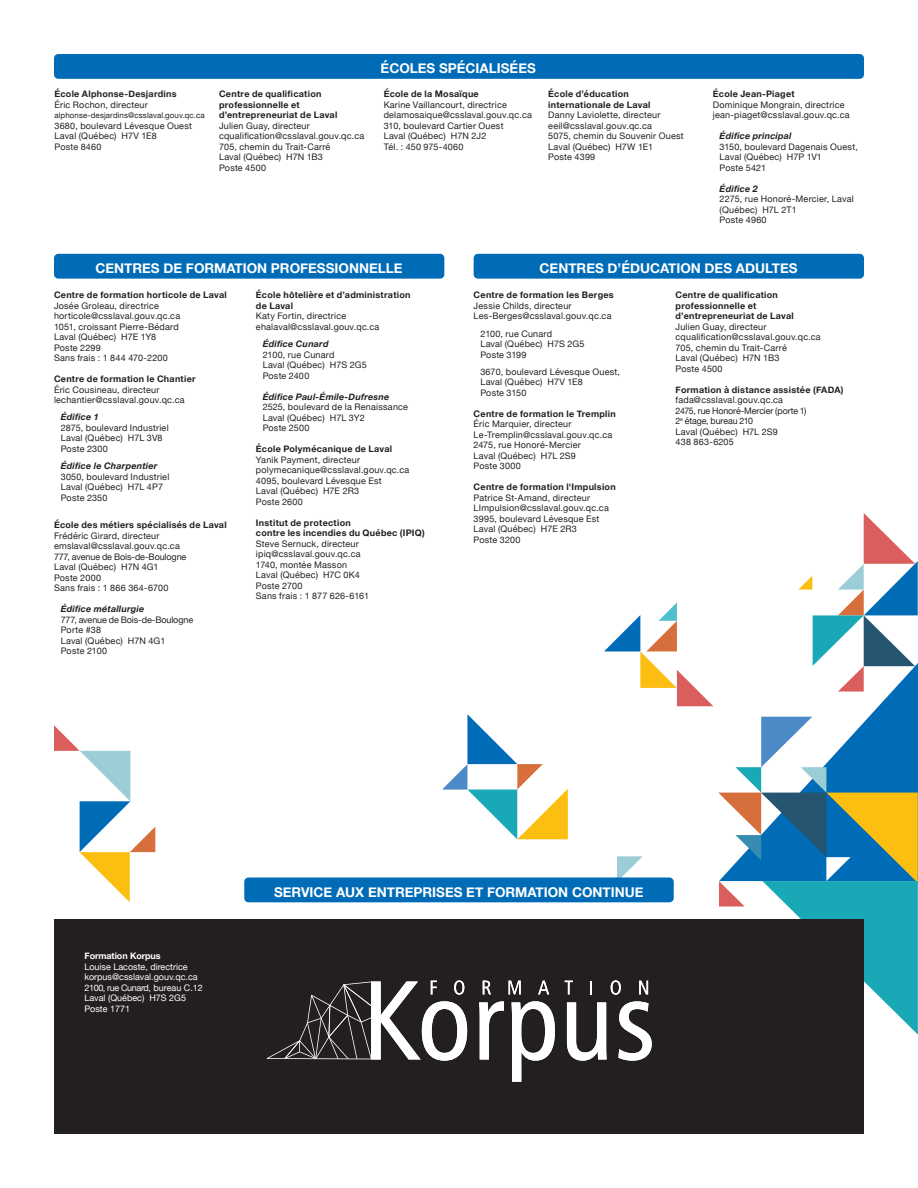
<style>
.page{position:relative;width:918px;height:1188px;background:#fff}
.page>*{position:absolute;margin:0;border:0;box-sizing:border-box;transform-origin:0 0}
.t1{font:700 13.5px "Helvetica Neue";color:#fff}
.t2{font:9px/10.5px "Helvetica Neue";letter-spacing:.025em;color:#231f20}
.t3{font:700 9px/10.5px "Helvetica Neue";letter-spacing:.03em;color:#231f20}
.t4{font:italic 700 9px "Helvetica Neue";letter-spacing:.025em;color:#231f20}
.t5{font:9px/10.5px "Helvetica Neue";color:#fff}
.t6{font:9px/10.5px "Helvetica Neue";letter-spacing:.005em;color:#231f20}
.t7{font:9px/10.5px "Helvetica Neue";color:#231f20}
.t8{font:700 9px "Helvetica Neue";letter-spacing:-.01em;color:#fff}
.t9{font:7.8px "Helvetica Neue";letter-spacing:.015em;color:#231f20}
</style>
<div class="page">
<div style="left:54px;top:919px;width:810px;height:215px;background:#231f20"></div>
<div style="left:54px;top:254px;width:390px;height:25px;background:#006cb7;border-radius:4px"></div>
<div style="left:244px;top:878px;width:430px;height:24px;background:#006cb7;border-radius:4px"></div>
<div style="left:474px;top:254px;width:390px;height:25px;background:#006cb7;border-radius:4px"></div>
<svg style="left:54px;top:725px;width:101px;height:177px"></svg>
<div style="left:54px;top:54px;width:810px;height:25px;background:#006cb7;border-radius:4px"></div>
<svg style="left:267px;top:513px;width:651px;height:569px"></svg>
<p class="t3" style="left:54px;top:89px;width:124px">École Alphonse-Desjardins</p>
<p class="t2" style="left:54px;top:100px;width:95px">Éric Rochon, directeur</p>
<p class="t9" style="left:54px;top:110px;width:152px">alphonse-desjardins@csslaval.gouv.qc.ca</p>
<p class="t2" style="left:54px;top:121px;width:139px">3680, boulevard Lévesque Ouest<br>Laval (Québec) H7V 1E8<br>Poste 8460</p>
<p class="t3" style="left:219px;top:89px;width:120px">Centre de qualification professionnelle et d’entrepreneuriat de Laval</p>
<p class="t2" style="left:219px;top:121px;width:147px">Julien Guay, directeur cqualification@csslaval.gouv.qc.ca<br>705, chemin du Trait-Carré<br>Laval (Québec) H7N 1B3<br>Poste 4500</p>
<h1 class="t1" style="left:381px;top:58px;width:157px">ÉCOLES SPÉCIALISÉES</h1>
<p class="t3" style="left:384px;top:89px;width:97px">École de la Mosaïque</p>
<p class="t2" style="left:384px;top:100px;width:150px">Karine Vaillancourt, directrice delamosaique@csslaval.gouv.qc.ca<br>310, boulevard Cartier Ouest<br>Laval (Québec) H7N 2J2<br>Tél. : 450 975-4060</p>
<p class="t3" style="left:548px;top:89px;width:104px">École d’éducation internationale de Laval</p>
<p class="t2" style="left:548px;top:110px;width:137px">Danny Laviolette, directeur eeil@csslaval.gouv.qc.ca<br>5075, chemin du Souvenir Ouest<br>Laval (Québec) H7W 1E1<br>Poste 4399</p>
<p class="t3" style="left:713px;top:89px;width:83px">École Jean-Piaget</p>
<p class="t2" style="left:713px;top:100px;width:138px">Dominique Mongrain, directrice jean-piaget@csslaval.gouv.qc.ca</p>
<p class="t4" style="left:720px;top:129px;width:73px">Édifice principal</p>
<p class="t2" style="left:720px;top:142px;width:140px">3150, boulevard Dagenais Ouest,<br>Laval (Québec) H7P 1V1<br>Poste 5421</p>
<p class="t4" style="left:720px;top:181px;width:40px">Édifice 2</p>
<p class="t2" style="left:720px;top:194px;width:136px">2275, rue Honoré-Mercier, Laval (Québec) H7L 2T1<br>Poste 4960</p>
<h1 class="t1" style="left:95px;top:257px;width:309px">CENTRES DE FORMATION PROFESSIONNELLE</h1>
<p class="t3" style="left:54px;top:290px;width:174px">Centre de formation horticole de Laval</p>
<p class="t2" style="left:54px;top:301px;width:128px">Josée Groleau, directrice horticole@csslaval.gouv.qc.ca<br>1051, croissant Pierre-Bédard<br>Laval (Québec) H7E 1Y8<br>Poste 2299<br>Sans frais : 1 844 470-2200</p>
<p class="t3" style="left:54px;top:374px;width:143px">Centre de formation le Chantier</p>
<p class="t2" style="left:54px;top:385px;width:132px">Éric Cousineau, directeur lechantier@csslaval.gouv.qc.ca</p>
<p class="t4" style="left:61px;top:410px;width:40px">Édifice 1</p>
<p class="t2" style="left:61px;top:423px;width:109px">2875, boulevard Industriel<br>Laval (Québec) H7L 3V8<br>Poste 2300</p>
<p class="t4" style="left:61px;top:459px;width:98px">Édifice le Charpentier</p>
<p class="t2" style="left:61px;top:472px;width:110px">3050, boulevard Industriel<br>Laval (Québec) H7L 4P7<br>Poste 2350</p>
<p class="t3" style="left:54px;top:520px;width:174px">École des métiers spécialisés de Laval</p>
<p class="t2" style="left:54px;top:531px;width:134px">Frédéric Girard, directeur emslaval@csslaval.gouv.qc.ca<br>777, avenue de Bois-de-Boulogne<br>Laval (Québec) H7N 4G1<br>Poste 2000<br>Sans frais : 1 866 364-6700</p>
<p class="t4" style="left:61px;top:602px;width:85px">Édifice métallurgie</p>
<p class="t7" style="left:61px;top:615px;width:134px">777, avenue de Bois-de-Boulogne<br>Porte #38<br>Laval (Québec) H7N 4G1<br>Poste 2100</p>
<p class="t3" style="left:256px;top:290px;width:156px">École hôtelière et d’administration de Laval</p>
<p class="t2" style="left:256px;top:311px;width:125px">Katy Fortin, directrice ehalaval@csslaval.gouv.qc.ca</p>
<p class="t4" style="left:263px;top:337px;width:67px">Édifice Cunard</p>
<p class="t2" style="left:263px;top:350px;width:106px">2100, rue Cunard<br>Laval (Québec) H7S 2G5<br>Poste 2400</p>
<p class="t4" style="left:263px;top:389px;width:128px">Édifice Paul-Émile-Dufresne</p>
<p class="t2" style="left:263px;top:402px;width:147px">2525, boulevard de la Renaissance<br>Laval (Québec) H7L 3Y2<br>Poste 2500</p>
<p class="t3" style="left:256px;top:444px;width:138px">École Polymécanique de Laval</p>
<p class="t2" style="left:256px;top:455px;width:155px">Yanik Payment, directeur polymecanique@csslaval.gouv.qc.ca<br>4095, boulevard Lévesque Est<br>Laval (Québec) H7E 2R3<br>Poste 2600</p>
<p class="t3" style="left:256px;top:517px;width:170px">Institut de protection<br>contre les incendies du Québec (IPIQ)</p>
<p class="t2" style="left:256px;top:539px;width:115px">Steve Sernuck, directeur ipiq@csslaval.gouv.qc.ca<br>1740, montée Masson<br>Laval (Québec) H7C 0K4<br>Poste 2700<br>Sans frais : 1 877 626-6161</p>
<h1 class="t1" style="left:540px;top:257px;width:260px">CENTRES D’ÉDUCATION DES ADULTES</h1>
<p class="t3" style="left:474px;top:290px;width:142px">Centre de formation les Berges</p>
<p class="t2" style="left:474px;top:301px;width:139px">Jessie Childs, directeur<br>Les-Berges@csslaval.gouv.qc.ca</p>
<p class="t2" style="left:480px;top:329px;width:106px">2100, rue Cunard<br>Laval (Québec) H7S 2G5<br>Poste 3199</p>
<p class="t2" style="left:480px;top:367px;width:141px">3670, boulevard Lévesque Ouest,<br>Laval (Québec) H7V 1E8<br>Poste 3150</p>
<p class="t3" style="left:474px;top:409px;width:144px">Centre de formation le Tremplin</p>
<p class="t2" style="left:474px;top:419px;width:140px">Éric Marquier, directeur<br>Le-Tremplin@csslaval.gouv.qc.ca<br>2475, rue Honoré-Mercier<br>Laval (Québec) H7L 2S9<br>Poste 3000</p>
<p class="t3" style="left:474px;top:482px;width:144px">Centre de formation l'Impulsion</p>
<p class="t2" style="left:474px;top:493px;width:137px">Patrice St-Amand, directeur<br>LImpulsion@csslaval.gouv.qc.ca<br>3995, boulevard Lévesque Est<br>Laval (Québec) H7E 2R3<br>Poste 3200</p>
<p class="t3" style="left:676px;top:290px;width:120px">Centre de qualification professionnelle et d’entrepreneuriat de Laval</p>
<p class="t2" style="left:676px;top:322px;width:147px">Julien Guay, directeur cqualification@csslaval.gouv.qc.ca<br>705, chemin du Trait-Carré<br>Laval (Québec) H7N 1B3<br>Poste 4500</p>
<p class="t3" style="left:676px;top:385px;width:169px">Formation à distance assistée (FADA)</p>
<p class="t6" style="left:676px;top:395px;width:132px">fada@csslaval.gouv.qc.ca<br>2475, rue Honoré-Mercier (porte 1)<br>2<sup>e</sup> étage, bureau 210<br>Laval (Québec) H7L 2S9<br>438 863-6205</p>
<p class="t8" style="left:84px;top:949px;width:78px">Formation Korpus</p>
<p class="t5" style="left:84px;top:962px;width:120px">Louise Lacoste, directrice korpus@csslaval.gouv.qc.ca<br>2100, rue Cunard, bureau C.12<br>Laval (Québec) H7S 2G5<br>Poste 1771</p>
<h1 class="t1" style="left:274px;top:881px;width:371px">SERVICE AUX ENTREPRISES ET FORMATION CONTINUE</h1>
</div>
